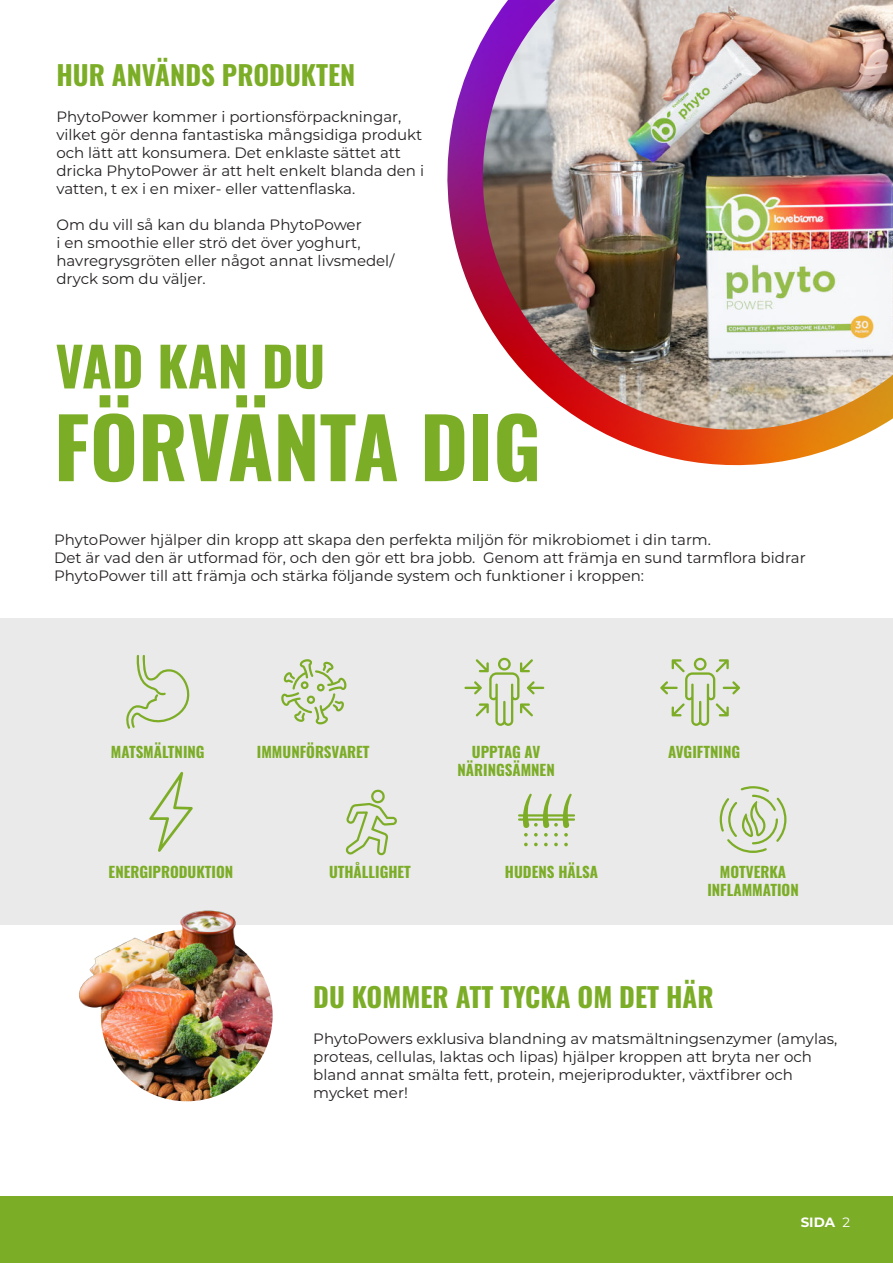
<style>
.page{position:relative;width:893px;height:1263px;background:#fff}
.page>*{position:absolute;margin:0;border:0;box-sizing:border-box;transform-origin:0 0}
.t1{font:82.5px "Oswald";color:#7cad27}
.t2{font:54px "Oswald";color:#7cad27}
.t3{font:27px "Oswald";color:#7cad27}
.t4{font:15px/18px "Montserrat";color:#231f20}
.t5{font:15px/18px "Oswald";color:#7cad27;text-align:center}
.t6{font:700 13.5px "Montserrat";color:#fff}
.s1{font-weight:400}
</style>
<div class="page">
<div style="left:0;top:1196px;width:893px;height:67px;background:#7cad27"></div>
<img style="left:447px;top:38px;width:427px;height:428px">
<img style="left:483px;top:0;width:410px;height:430px">
<div style="left:0;top:618px;width:893px;height:307px;background:#eaeaea"></div>
<img style="left:79px;top:910px;width:194px;height:192px">
<svg style="left:126px;top:655px;width:64px;height:74px"></svg>
<svg style="left:345px;top:789px;width:52px;height:66px"></svg>
<svg style="left:518px;top:793px;width:57px;height:44px"></svg>
<svg style="left:524px;top:843px;width:4px;height:3px"></svg>
<svg style="left:534px;top:843px;width:4px;height:3px"></svg>
<svg style="left:554px;top:843px;width:4px;height:3px"></svg>
<svg style="left:544px;top:843px;width:4px;height:3px"></svg>
<svg style="left:564px;top:843px;width:4px;height:3px"></svg>
<svg style="left:720px;top:786px;width:66px;height:67px"></svg>
<svg style="left:281px;top:659px;width:66px;height:65px"></svg>
<svg style="left:660px;top:658px;width:80px;height:68px"></svg>
<svg style="left:149px;top:772px;width:44px;height:80px"></svg>
<svg style="left:464px;top:658px;width:80px;height:68px"></svg>
<h3 class="t3" style="left:56px;top:63px;width:300px">HUR ANVÄNDS PRODUKTEN</h3>
<p class="t4" style="left:56px;top:107px;width:369px">PhytoPower kommer i portionsförpackningar, vilket gör denna fantastiska mångsidiga produkt och lätt att konsumera. Det enklaste sättet att dricka PhytoPower är att helt enkelt blanda den i vatten, t ex i en mixer- eller vattenflaska.</p>
<p class="t4" style="left:56px;top:215px;width:339px">Om du vill så kan du blanda PhytoPower<br>i en smoothie eller strö det över yoghurt, havregrysgröten eller något annat livsmedel/ dryck som du väljer.</p>
<h2 class="t2" style="left:55px;top:343px;width:271px">VAD KAN DU</h2>
<h1 class="t1" style="left:54px;top:412px;width:489px">FÖRVÄNTA DIG</h1>
<p class="t4" style="left:54px;top:530px;width:753px">PhytoPower hjälper din kropp att skapa den perfekta miljön för mikrobiomet i din tarm.<br>Det är vad den är utformad för, och den gör ett bra jobb. Genom att främja en sund tarmflora bidrar<br>PhytoPower till att främja och stärka följande system och funktioner i kroppen:</p>
<p class="t5" style="left:111px;top:744px;width:95px">MATSMÄLTNING</p>
<p class="t5" style="left:257px;top:744px;width:114px">IMMUNFÖRSVARET</p>
<p class="t5" style="left:668px;top:744px;width:74px">AVGIFTNING</p>
<p class="t5" style="left:457px;top:744px;width:99px">UPPTAG AV<br>NÄRINGSÄMNEN</p>
<p class="t5" style="left:109px;top:864px;width:126px">ENERGIPRODUKTION</p>
<p class="t5" style="left:329px;top:864px;width:83px">UTHÅLLIGHET</p>
<p class="t5" style="left:505px;top:864px;width:95px">HUDENS HÄLSA</p>
<p class="t5" style="left:707px;top:864px;width:93px">MOTVERKA<br>INFLAMMATION</p>
<h3 class="t3" style="left:313px;top:985px;width:402px">DU KOMMER ATT TYCKA OM DET HÄR</h3>
<p class="t4" style="left:313px;top:1029px;width:526px">PhytoPowers exklusiva blandning av matsmältningsenzymer (amylas, proteas, cellulas, laktas och lipas) hjälper kroppen att bryta ner och bland annat smälta fett, protein, mejeriprodukter, växtfibrer och mycket mer!</p>
<p class="t6" style="left:801px;top:1214px;width:51px">SIDA <span class="s1">2</span></p>
</div>
